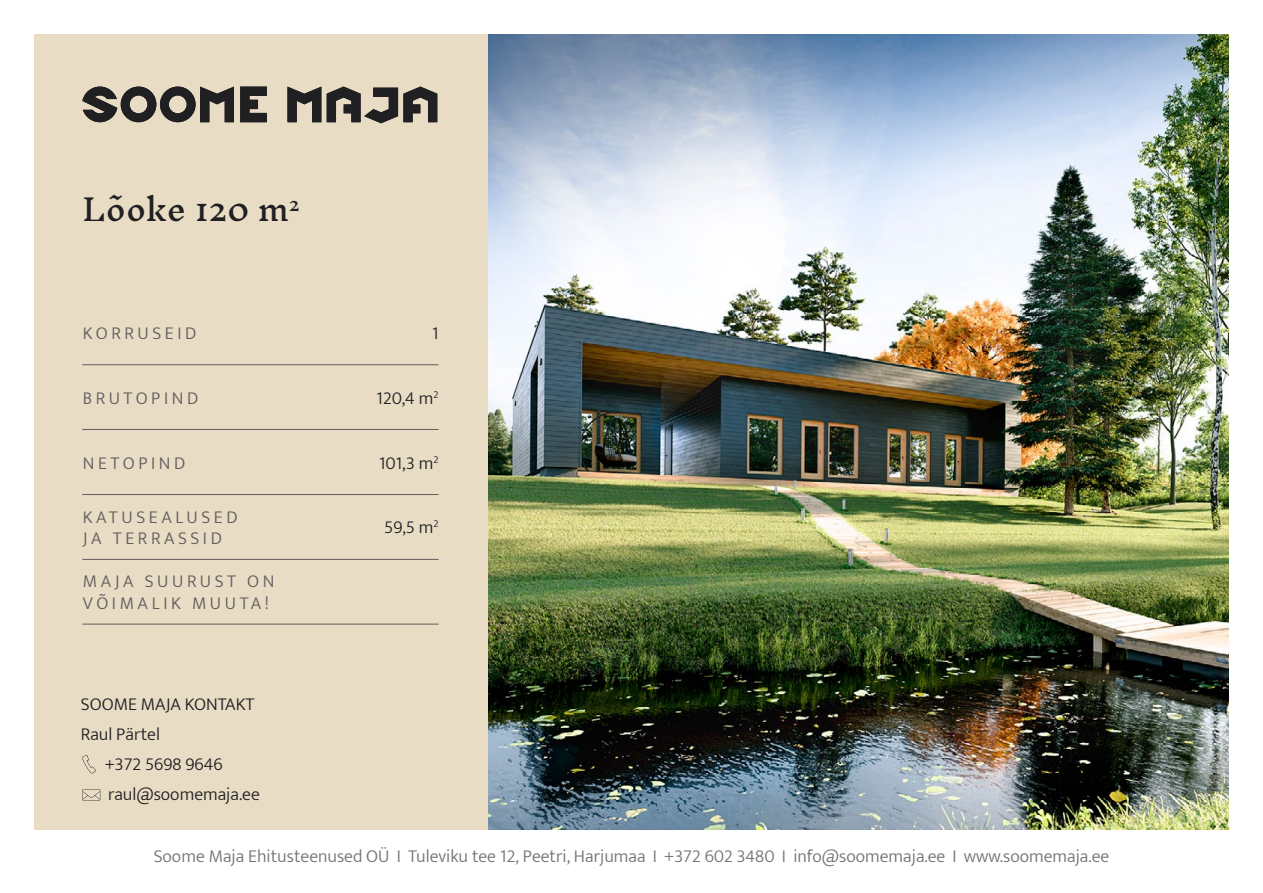
<style>
.page{position:relative;width:1263px;height:893px;background:#fff}
.page>*{position:absolute;margin:0;border:0;box-sizing:border-box;transform-origin:0 0}
.t1{font:30px "Inknut Antiqua";color:#202022}
.t2{font:300 18px "Mukta";color:#757071}
.t3{font:300 18px "Mukta";color:#202022}
.t4{font:300 18px/21.6px "Mukta";letter-spacing:.2em;color:#615d5e}
</style>
<div class="page">
<div style="left:34px;top:34px;width:1195px;height:795px;background:#e9dcc5"></div>
<svg style="left:287px;top:87px;width:34px;height:35px"></svg>
<svg style="left:240px;top:87px;width:27px;height:35px"></svg>
<svg style="left:82px;top:87px;width:152px;height:35px"></svg>
<svg style="left:327px;top:87px;width:110px;height:36px"></svg>
<hr style="left:82px;top:364px;width:357px;height:1px;background:#615d5e">
<hr style="left:82px;top:494px;width:357px;height:1px;background:#615d5e">
<hr style="left:82px;top:429px;width:357px;height:1px;background:#615d5e">
<svg style="left:82px;top:755px;width:14px;height:18px"></svg>
<svg style="left:82px;top:789px;width:18px;height:12px"></svg>
<hr style="left:82px;top:559px;width:357px;height:1px;background:#615d5e">
<hr style="left:82px;top:624px;width:357px;height:1px;background:#615d5e">
<img style="left:488px;top:34px;width:741px;height:795px">
<h1 class="t1" style="left:82px;top:193px;width:219px">Lõoke 120 m<sup>2</sup></h1>
<p class="t4" style="left:83px;top:322px;width:115px">KORRUSEID</p>
<p class="t3" style="left:432px;top:322px;width:8px">1</p>
<p class="t4" style="left:83px;top:387px;width:117px">BRUTOPIND</p>
<p class="t3" style="left:376px;top:387px;width:64px">120,4 m<sup>2</sup></p>
<p class="t4" style="left:83px;top:452px;width:104px">NETOPIND</p>
<p class="t3" style="left:379px;top:452px;width:61px">101,3 m<sup>2</sup></p>
<p class="t4" style="left:83px;top:505px;width:156px">KATUSEALUSED</p>
<p class="t3" style="left:384px;top:517px;width:56px">59,5 m<sup>2</sup></p>
<p class="t4" style="left:83px;top:527px;width:140px">JA TERRASSID</p>
<p class="t4" style="left:83px;top:570px;width:193px">MAJA SUURUST ON<br>VÕIMALIK MUUTA!</p>
<p class="t3" style="left:81px;top:693px;width:175px">SOOME MAJA KONTAKT</p>
<p class="t3" style="left:81px;top:723px;width:81px">Raul Pärtel</p>
<p class="t3" style="left:105px;top:753px;width:119px">+372 5698 9646</p>
<p class="t3" style="left:108px;top:784px;width:153px">raul@soomemaja.ee</p>
<p class="t2" style="left:154px;top:845px;width:957px">Soome Maja Ehitusteenused OÜ I Tuleviku tee 12, Peetri, Harjumaa I +372 602 3480 I info@soomemaja.ee I www.soomemaja.ee</p>
</div>
